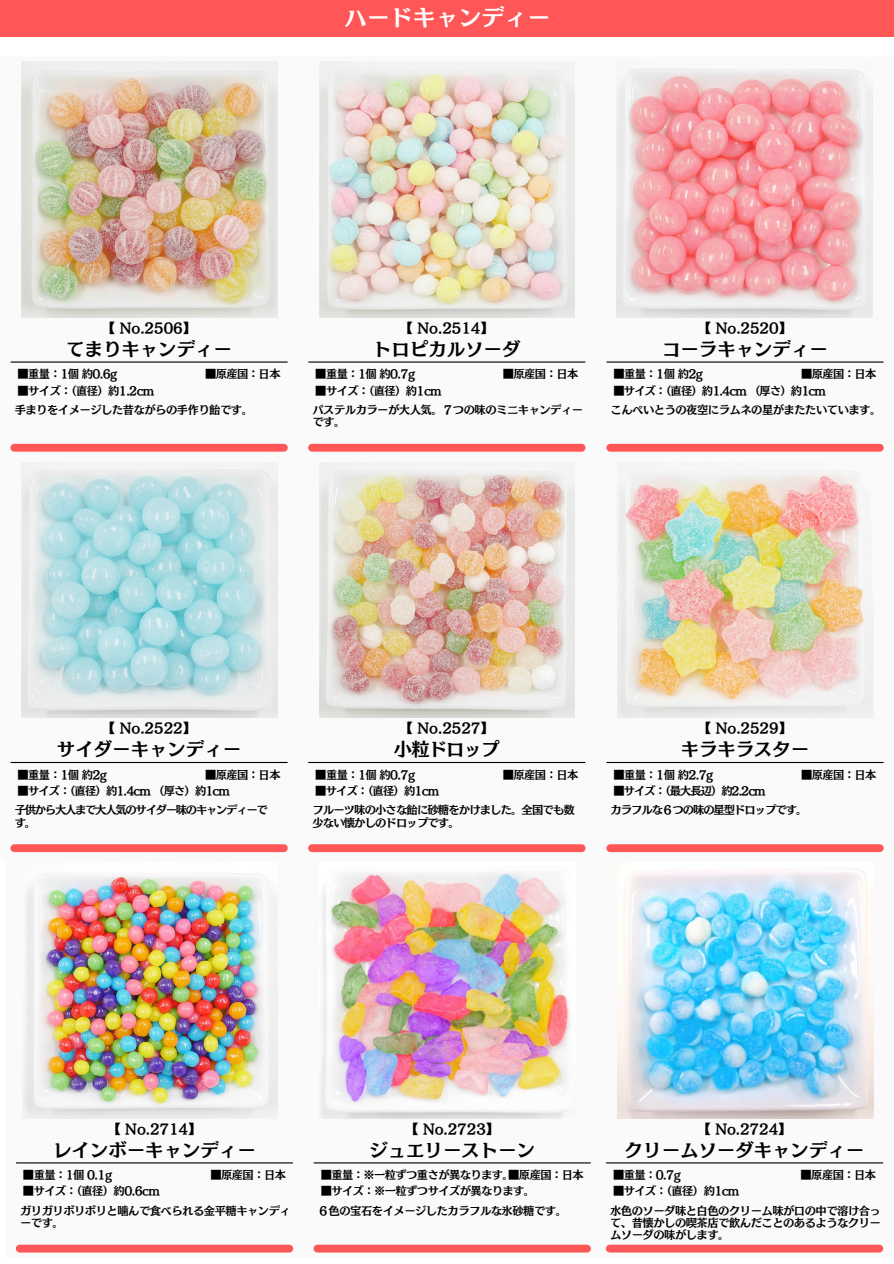
<style>
.page{position:relative;width:894px;height:1264px;background:#fff}
.page>*{position:absolute;margin:0;border:0;box-sizing:border-box;transform-origin:0 0}
.t1{font:22.95px "Canva Mode Min A Std B";color:#fff}
.t2{font:18.45px "Canva Mode Min A Std B";color:#000}
.t3{font:13.5px "Canva Mode Min A Std B";letter-spacing:-.005em;color:#000}
.t4{font:11.25px/12.3px "Canva Mode Min A Std B";letter-spacing:-.05em;color:#000}
.t5{font:11.25px "Canva Mode Min A Std B";letter-spacing:-.07em;color:#000}
.t6{font:11.25px/12.3px "Canva Mode Min A Std B";letter-spacing:-.075em;color:#000}
.t7{font:11.25px/12.3px "Canva Mode Min A Std B";letter-spacing:-.11em;color:#000}
.t8{font:11.25px "Canva Mode Min A Std B";letter-spacing:-.09em;color:#000}
.t9{font:11.25px "Canva Mode Min A Std B";letter-spacing:-.085em;color:#000}
</style>
<div class="page">
<div style="left:0;top:57px;width:298px;height:400px;background:#fafafa"></div>
<img style="left:22px;top:62px;width:255px;height:255px">
<div style="left:14px;top:444px;width:270px;height:7px;background:#ff5757"></div>
<hr style="left:11px;top:361px;width:276px;height:1px;background:#000">
<div style="left:0;top:457px;width:298px;height:400px;background:#fafafa"></div>
<img style="left:22px;top:469px;width:255px;height:249px">
<div style="left:14px;top:844px;width:270px;height:8px;background:#ff5757"></div>
<hr style="left:11px;top:762px;width:276px;height:1px;background:#000">
<div style="left:297px;top:57px;width:298px;height:400px;background:#fafafa"></div>
<img style="left:319px;top:62px;width:255px;height:255px">
<div style="left:312px;top:444px;width:269px;height:7px;background:#ff5757"></div>
<hr style="left:308px;top:361px;width:277px;height:1px;background:#000">
<div style="left:297px;top:457px;width:298px;height:400px;background:#fafafa"></div>
<img style="left:319px;top:462px;width:255px;height:256px">
<div style="left:312px;top:844px;width:269px;height:8px;background:#ff5757"></div>
<hr style="left:308px;top:762px;width:277px;height:1px;background:#000">
<div style="left:5px;top:857px;width:298px;height:400px;background:#fafafa"></div>
<div style="left:303px;top:857px;width:298px;height:400px;background:#fafafa"></div>
<img style="left:24px;top:876px;width:254px;height:242px">
<img style="left:321px;top:873px;width:249px;height:245px">
<div style="left:20px;top:1244px;width:269px;height:8px;background:#ff5757"></div>
<div style="left:317px;top:1244px;width:270px;height:8px;background:#ff5757"></div>
<hr style="left:16px;top:1162px;width:276px;height:1px;background:#000">
<hr style="left:314px;top:1162px;width:276px;height:1px;background:#000">
<div style="left:595px;top:57px;width:298px;height:400px;background:#fafafa"></div>
<img style="left:616px;top:68px;width:256px;height:249px">
<div style="left:610px;top:444px;width:269px;height:7px;background:#ff5757"></div>
<hr style="left:606px;top:361px;width:276px;height:1px;background:#000">
<div style="left:595px;top:457px;width:298px;height:400px;background:#fafafa"></div>
<img style="left:617px;top:470px;width:255px;height:248px">
<div style="left:610px;top:844px;width:269px;height:8px;background:#ff5757"></div>
<hr style="left:606px;top:762px;width:276px;height:1px;background:#000">
<div style="left:595px;top:857px;width:298px;height:400px;background:#fafafa"></div>
<img style="left:617px;top:872px;width:255px;height:246px">
<div style="left:609px;top:1244px;width:270px;height:8px;background:#ff5757"></div>
<hr style="left:606px;top:1162px;width:276px;height:1px;background:#000">
<div style="left:0;top:0;width:893px;height:36px;background:#ff5757"></div>
<p class="t1" style="left:344px;top:5px;width:208px">ハードキャンディー</p>
<p class="t3" style="left:102px;top:321px;width:96px">【 No.2506】</p>
<p class="t3" style="left:399px;top:321px;width:96px">【 No.2514】</p>
<p class="t3" style="left:697px;top:321px;width:96px">【 No.2520】</p>
<h1 class="t2" style="left:66px;top:339px;width:167px">てまりキャンディー</h1>
<h2 class="t2" style="left:373px;top:339px;width:139px">トロピカルソーダ</h2>
<p class="t2" style="left:662px;top:339px;width:167px">コーラキャンディー</p>
<h3 class="t4" style="left:18px;top:368px;width:101px">■重量：1個約0.6g</h3>
<h2 class="t4" style="left:205px;top:368px;width:77px">■原産国：日本</h2>
<p class="t4" style="left:18px;top:384px;width:138px">■サイズ：（直径）約1.2cm</p>
<p class="t4" style="left:315px;top:368px;width:101px">■重量：1個約0.7g</p>
<p class="t4" style="left:502px;top:368px;width:77px">■原産国：日本</p>
<p class="t4" style="left:315px;top:384px;width:128px">■サイズ：（直径）約1cm</p>
<h3 class="t4" style="left:613px;top:368px;width:91px">■重量：1個約2g</h3>
<h2 class="t4" style="left:800px;top:368px;width:77px">■原産国：日本</h2>
<p class="t5" style="left:613px;top:384px;width:214px">■サイズ：（直径）約1.4cm （厚さ）約1cm</p>
<p class="t4" style="left:15px;top:403px;width:240px">手まりをイメージした昔ながらの手作り飴です。</p>
<p class="t4" style="left:312px;top:403px;width:272px">パステルカラーが大人気。７つの味のミニキャンディーです。</p>
<p class="t4" style="left:610px;top:403px;width:272px">こんぺいとうの夜空にラムネの星がまたたいています。</p>
<h3 class="t3" style="left:102px;top:721px;width:96px">【 No.2522】</h3>
<p class="t3" style="left:399px;top:721px;width:96px">【 No.2527】</p>
<h3 class="t3" style="left:697px;top:721px;width:96px">【 No.2529】</h3>
<p class="t2" style="left:57px;top:740px;width:186px">サイダーキャンディー</p>
<p class="t2" style="left:394px;top:740px;width:97px">小粒ドロップ</p>
<p class="t2" style="left:680px;top:740px;width:130px">キラキラスター</p>
<p class="t4" style="left:18px;top:768px;width:91px">■重量：1個約2g</p>
<p class="t4" style="left:205px;top:768px;width:77px">■原産国：日本</p>
<p class="t5" style="left:18px;top:785px;width:214px">■サイズ：（直径）約1.4cm （厚さ）約1cm</p>
<h3 class="t4" style="left:315px;top:768px;width:101px">■重量：1個約0.7g</h3>
<h2 class="t4" style="left:502px;top:768px;width:77px">■原産国：日本</h2>
<p class="t5" style="left:315px;top:785px;width:125px">■サイズ：（直径）約1cm</p>
<p class="t4" style="left:613px;top:768px;width:101px">■重量：1個約2.7g</p>
<p class="t4" style="left:800px;top:768px;width:77px">■原産国：日本</p>
<p class="t9" style="left:613px;top:785px;width:154px">■サイズ：（最大長辺）約2.2cm</p>
<p class="t7" style="left:15px;top:803px;width:254px">子供から大人まで大人気のサイダー味のキャンディーです。</p>
<p class="t6" style="left:312px;top:803px;width:264px">フルーツ味の小さな飴に砂糖をかけました。全国でも数少ない懐かしのドロップです。</p>
<p class="t8" style="left:610px;top:804px;width:198px">カラフルな６つの味の星型ドロップです。</p>
<p class="t3" style="left:107px;top:1121px;width:96px">【 No.2714】</p>
<p class="t3" style="left:405px;top:1121px;width:96px">【 No.2723】</p>
<p class="t3" style="left:697px;top:1121px;width:96px">【 No.2724】</p>
<p class="t2" style="left:53px;top:1140px;width:204px">レインボーキャンディー</p>
<p class="t2" style="left:369px;top:1140px;width:167px">ジュエリーストーン</p>
<h2 class="t2" style="left:624px;top:1140px;width:241px">クリームソーダキャンディー</h2>
<p class="t4" style="left:23px;top:1168px;width:91px">■重量：1個 0.1g</p>
<h2 class="t4" style="left:210px;top:1168px;width:77px">■原産国：日本</h2>
<h3 class="t4" style="left:320px;top:1168px;width:194px">■重量：※一粒ずつ重さが異なります。</h3>
<p class="t4" style="left:508px;top:1168px;width:77px">■原産国：日本</p>
<p class="t4" style="left:23px;top:1184px;width:138px">■サイズ：（直径）約0.6cm</p>
<p class="t4" style="left:320px;top:1184px;width:216px">■サイズ：※一粒ずつサイズが異なります。</p>
<p class="t4" style="left:613px;top:1168px;width:69px">■重量：0.7g</p>
<p class="t4" style="left:800px;top:1168px;width:77px">■原産国：日本</p>
<p class="t4" style="left:613px;top:1184px;width:128px">■サイズ：（直径）約1cm</p>
<p class="t4" style="left:20px;top:1204px;width:272px">ガリガリボリボリと噛んで食べられる金平糖キャンディーです。</p>
<p class="t4" style="left:318px;top:1204px;width:250px">６色の宝石をイメージしたカラフルな氷砂糖です。</p>
<p class="t4" style="left:610px;top:1204px;width:272px;text-align:justify">水色のソーダ味と白色のクリーム味が口の中で溶け合って、昔懐かしの喫茶店で飲んだことのあるようなクリームソーダの味がします。</p>
</div>
